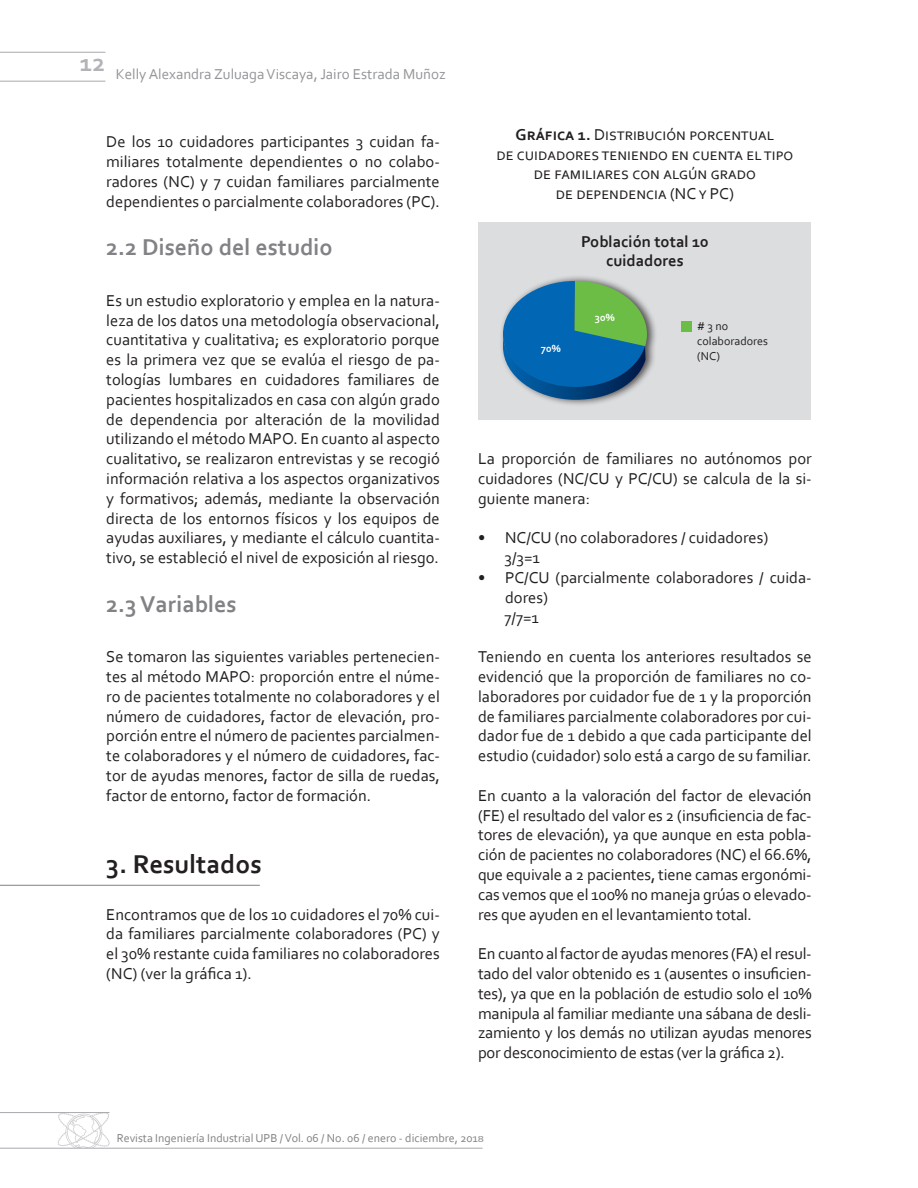
<style>
.page{position:relative;width:918px;height:1188px;background:#fff}
.page>*{position:absolute;margin:0;border:0;box-sizing:border-box;transform-origin:0 0}
._1__ing_ind{font:700 27px "Corbel";color:#231f20}
.t1{font:700 25.5px "Corbel";color:#b2b3b7}
._2__ing_ind{font:700 24px "Corbel";color:#808285}
.texto_corrido_ing_in{font:16.5px/19.8px "Corbel";color:#231f20;text-align:justify}
.encabezado_tablas_in{font:16.5px/19.8px "Corbel";color:#231f20;text-align:center}
.texto_corrido_ing_in-2{font:700 16.5px "Corbel";color:#231f20}
.t2{font:15px "Corbel";color:#939598}
.t3{font:12px "Corbel";color:#808285}
.texto_corrido_ing_in-3{font:12px "Corbel";color:#231f20}
.texto_corrido_ing_in-4{font:700 10.8px "Corbel";color:#fff}
.s1{font-weight:700}
.s2{font-size:9px}
</style>
<div class="page">
<svg style="left:58px;top:1113px;width:52px;height:35px"></svg>
<hr style="left:0;top:52px;width:105px;height:1px;background:#a8a9ad">
<hr style="left:0;top:81px;width:105px;height:1px;background:#a8a9ad">
<hr style="left:0;top:1148px;width:483px;height:1px;background:#a8a9ad">
<hr style="left:0;top:1112px;width:109px;height:1px;background:#a8a9ad">
<div style="left:479px;top:222px;width:332px;height:198px;background:#dcdddf"></div>
<div style="left:681px;top:321px;width:10px;height:11px;background:#6cbd45"></div>
<div style="left:500px;top:274px;width:158px;height:133px;background:#231f20;opacity:.75"></div>
<svg style="left:503px;top:281px;width:144px;height:119px;background:#3c869b"></svg>
<hr style="left:0;top:885px;width:260px;height:1px;background:#808285">
<h2 class="t1" style="left:80px;top:47px;width:27px">12</h2>
<p class="t2" style="left:116px;top:65px;width:331px">Kelly Alexandra Zuluaga Viscaya, Jairo Estrada Muñoz</p>
<p class="texto_corrido_ing_in" style="left:106px;top:132px;width:335px">De los 10 cuidadores participantes 3 cuidan fa&shy;miliares totalmente dependientes o no colabo&shy;radores (NC) y 7 cuidan familiares parcialmente dependientes o parcialmente colaboradores (PC).</p>
<p class="_2__ing_ind" style="left:106px;top:233px;width:228px">2.2 Diseño del estudio</p>
<p class="texto_corrido_ing_in" style="left:106px;top:290px;width:335px">Es un estudio exploratorio y emplea en la natura&shy;leza de los datos una metodología observacional, cuantitativa y cualitativa; es exploratorio porque es la primera vez que se evalúa el riesgo de pa&shy;tologías lumbares en cuidadores familiares de pacientes hospitalizados en casa con algún grado de dependencia por alteración de la movilidad utilizando el método MAPO. En cuanto al aspecto cualitativo, se realizaron entrevistas y se recogió información relativa a los aspectos organizativos y formativos; además, mediante la observación directa de los entornos físicos y los equipos de ayudas auxiliares, y mediante el cálculo cuantita&shy;tivo, se estableció el nivel de exposición al riesgo.</p>
<p class="_2__ing_ind" style="left:106px;top:589px;width:132px">2.3 Variables</p>
<p class="texto_corrido_ing_in" style="left:106px;top:646px;width:335px">Se tomaron las siguientes variables pertenecien&shy;tes al método MAPO: proporción entre el núme&shy;ro de pacientes totalmente no colaboradores y el número de cuidadores, factor de elevación, pro&shy;porción entre el número de pacientes parcialmen&shy;te colaboradores y el número de cuidadores, fac&shy;tor de ayudas menores, factor de silla de ruedas, factor de entorno, factor de formación.</p>
<p class="_1__ing_ind" style="left:106px;top:847px;width:157px">3. Resultados</p>
<p class="texto_corrido_ing_in" style="left:106px;top:904px;width:335px">Encontramos que de los 10 cuidadores el 70% cui&shy;da familiares parcialmente colaboradores (PC) y el 30% restante cuida familiares no colaboradores (NC) (ver la gráfica 1).</p>
<p class="encabezado_tablas_in" style="left:496px;top:124px;width:299px"><span class="s1">Gráfica 1.</span> Distribución porcentual<br>de cuidadores teniendo en cuenta el tipo de familiares con algún grado<br>de dependencia (NC y PC)</p>
<p class="texto_corrido_ing_in-4" style="left:541px;top:341px;width:21px">70%</p>
<p class="texto_corrido_ing_in-2" style="left:581px;top:231px;width:129px">Población total 10</p>
<p class="texto_corrido_ing_in-2" style="left:606px;top:251px;width:79px">cuidadores</p>
<p class="texto_corrido_ing_in-4" style="left:595px;top:311px;width:21px">30%</p>
<p class="texto_corrido_ing_in-3" style="left:697px;top:318px;width:32px"># 3 no</p>
<p class="texto_corrido_ing_in-3" style="left:697px;top:333px;width:72px">colaboradores</p>
<p class="texto_corrido_ing_in-3" style="left:697px;top:348px;width:24px">(NC)</p>
<p class="texto_corrido_ing_in" style="left:478px;top:448px;width:335px">La proporción de familiares no autónomos por cuidadores (NC/CU y PC/CU) se calcula de la si&shy;guiente manera:</p>
<p class="texto_corrido_ing_in" style="left:478px;top:528px;width:292px">• NC/CU (no colaboradores / cuidadores)</p>
<p class="texto_corrido_ing_in" style="left:505px;top:547px;width:37px">3/3=1</p>
<p class="texto_corrido_ing_in" style="left:505px;top:567px;width:308px;text-indent:-27px">• PC/CU (parcialmente colaboradores / cuida&shy;dores)</p>
<p class="texto_corrido_ing_in" style="left:505px;top:607px;width:36px">7/7=1</p>
<p class="texto_corrido_ing_in" style="left:478px;top:646px;width:335px">Teniendo en cuenta los anteriores resultados se evidenció que la proporción de familiares no co&shy;laboradores por cuidador fue de 1 y la proporción de familiares parcialmente colaboradores por cui&shy;dador fue de 1 debido a que cada participante del estudio (cuidador) solo está a cargo de su familiar.</p>
<p class="texto_corrido_ing_in" style="left:478px;top:785px;width:335px">En cuanto a la valoración del factor de elevación (FE) el resultado del valor es 2 (insuficiencia de fac&shy;tores de elevación), ya que aunque en esta pobla&shy;ción de pacientes no colaboradores (NC) el 66.6%, que equivale a 2 pacientes, tiene camas ergonómi&shy;cas vemos que el 100% no maneja grúas o elevado&shy;res que ayuden en el levantamiento total.</p>
<p class="texto_corrido_ing_in" style="left:478px;top:943px;width:335px">En cuanto al factor de ayudas menores (FA) el resul&shy;tado del valor obtenido es 1 (ausentes o insuficien&shy;tes), ya que en la población de estudio solo el 10% manipula al familiar mediante una sábana de desli&shy;zamiento y los demás no utilizan ayudas menores por desconocimiento de estas (ver la gráfica 2).</p>
<p class="t3" style="left:117px;top:1130px;width:369px">Revista Ingeniería Industrial UPB / Vol. 06 / No. 06 / enero - diciembre, 201<span class="s2">8</span></p>
</div>
